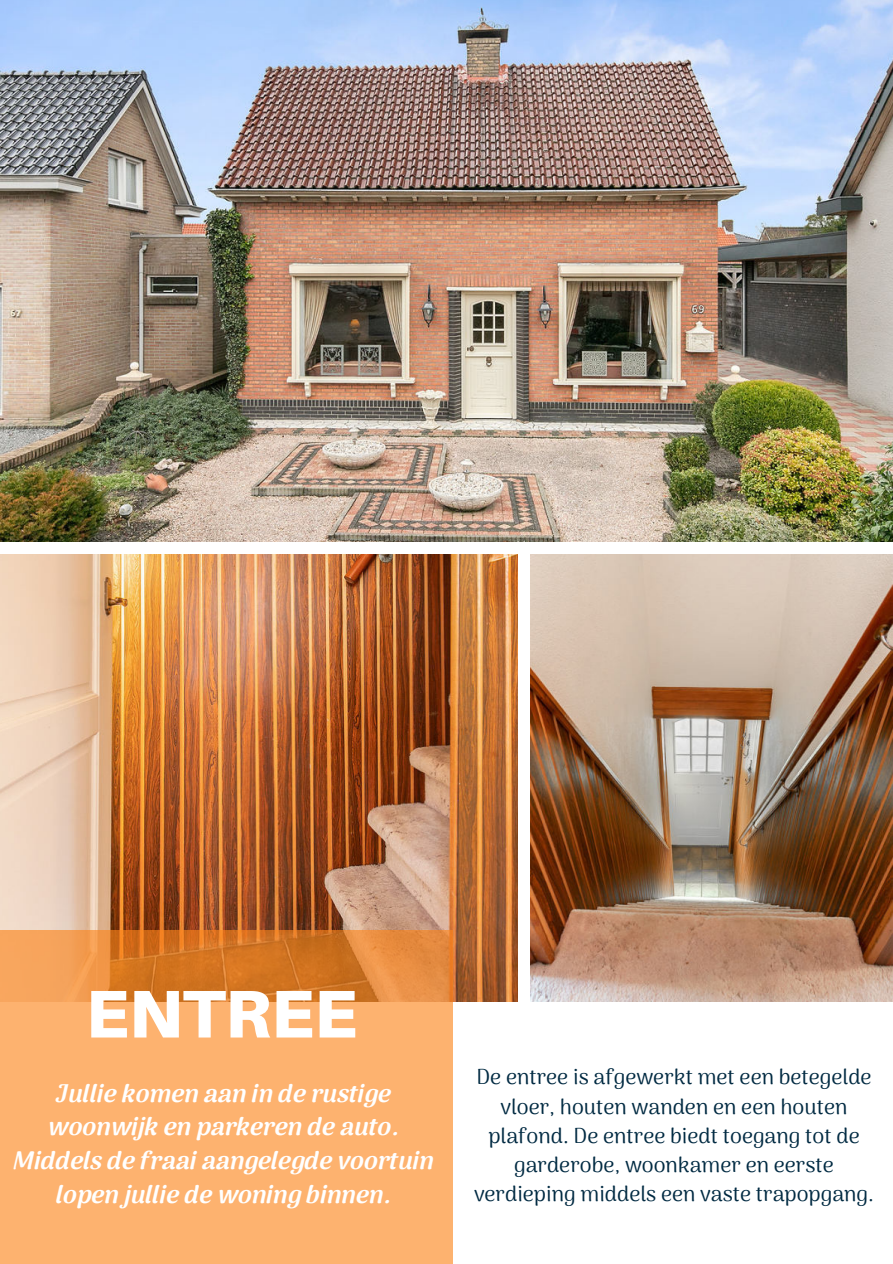
<style>
.page{position:relative;width:893px;height:1264px;background:#fff}
.page>*{position:absolute;margin:0;border:0;box-sizing:border-box;transform-origin:0 0}
.t1{font:900 67.35px "Aileron";color:#fff}
.t2{font:24.75px/33.8px "CA Generated";color:#fff;text-align:center}
.t3{font:21.6px/29.2px "Arima Madurai";color:#002a42;text-align:center}
</style>
<div class="page">
<img style="left:0;top:0;width:892px;height:541px">
<img style="left:0;top:554px;width:518px;height:447px">
<img style="left:530px;top:554px;width:362px;height:447px">
<svg style="left:0;top:930px;width:453px;height:333px;background:#f6a762"></svg>
<h1 class="t1" style="left:86px;top:974px;width:273px">ENTREE</h1>
<p class="t2" style="left:13px;top:1076px;width:422px">Jullie komen aan in de rustige woonwijk en parkeren de auto.<br>Middels de fraai aangelegde voortuin lopen jullie de woning binnen.</p>
<p class="t3" style="left:474px;top:1062px;width:401px">De entree is afgewerkt met een betegelde vloer, houten wanden en een houten plafond. De entree biedt toegang tot de garderobe, woonkamer en eerste verdieping middels een vaste trapopgang.</p>
</div>
